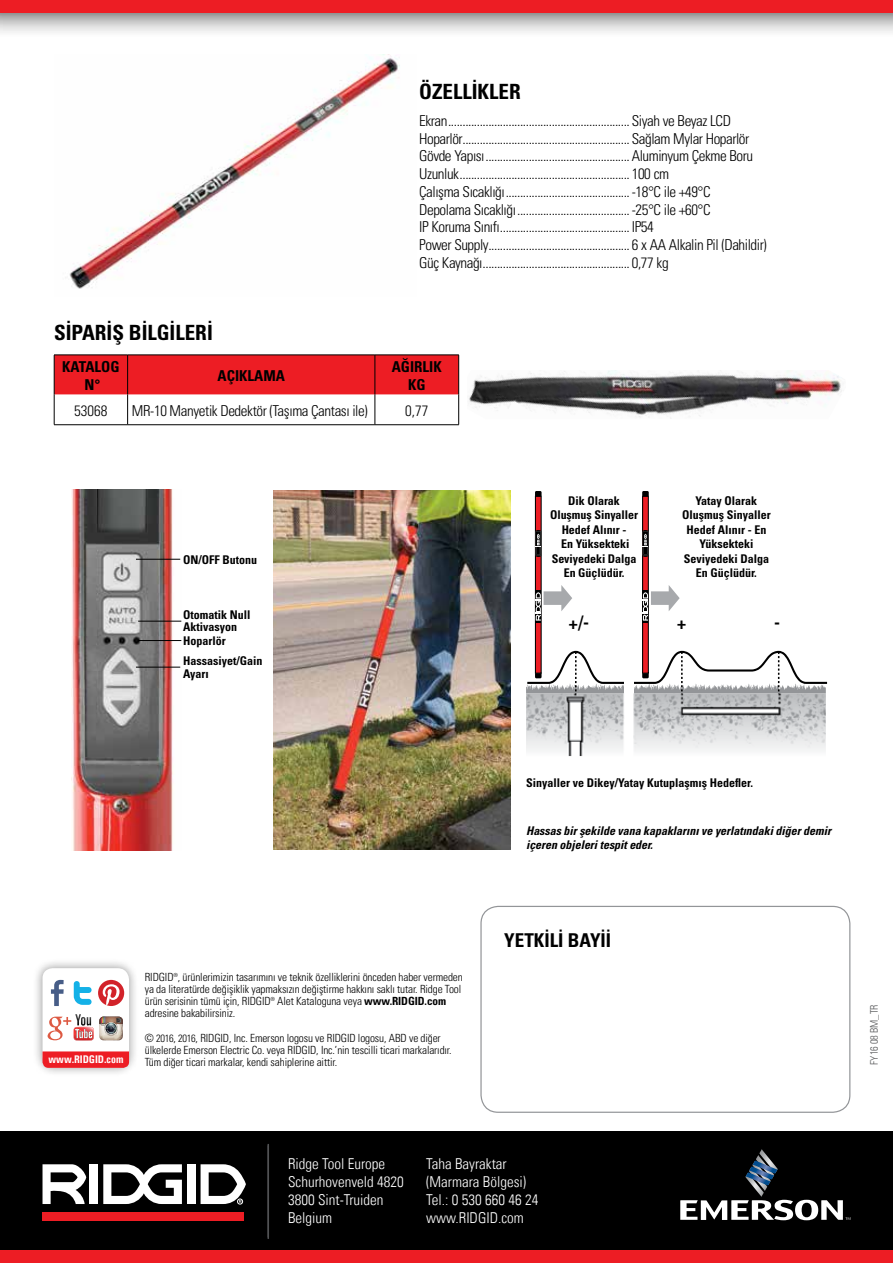
<style>
.page{position:relative;width:893px;height:1263px;background:#fff}
.page>*{position:absolute;margin:0;border:0;box-sizing:border-box;transform-origin:0 0}
.t1{font:21px "Univers LTCYR 67 Bold Cond";color:#000}
.t2{font:19.05px "Univers LTCYR 67 Bold Cond";color:#000}
.t3{font:700 condensed 18px "Helvetica LT";color:#000}
.t4{font:15px/17.7px "Univers LTCYR 47 Light Cond";letter-spacing:-.03em;color:#000}
.t5{font:300 condensed 15px/18px "Univers LT";color:#fff}
.t6{font:15px/18px "Univers LTCYR 67 Bold Cond";color:#000;text-align:center}
.t7{font:12px/14.4px "Univers LTCYR 67 Bold Cond";color:#000}
.t8{font:12px/13.5px "Univers LTCYR 67 Bold Cond Obl";letter-spacing:-.005em;color:#000}
.t9{font:11.25px/12px "Univers LTCYR 47 Light Cond";letter-spacing:-.01em;color:#000}
.t10{font:700 11.1px "Univers Condensed";color:#fff}
.t11{font:300 condensed 10.5px "Univers LT";letter-spacing:-.01em;color:#58595b}
.s1{font-family:"Univers LTCYR 67 Bold Cond"}
.s2{font-size:10.5px}
</style>
<div class="page">
<div style="left:0;top:0;width:893px;height:39px;background:#000;opacity:.75"></div>
<div style="left:0;top:0;width:893px;height:13px;background:#ed1d24"></div>
<div style="left:480px;top:906px;width:370px;height:207px;border:1px solid #939598;border-radius:17px"></div>
<div style="left:33px;top:958px;width:106px;height:120px;background:#000;opacity:.4"></div>
<svg style="left:43px;top:968px;width:86px;height:100px"></svg>
<div style="left:0;top:1131px;width:893px;height:119px;background:#000"></div>
<div style="left:0;top:1250px;width:893px;height:13px;background:#ed1d24"></div>
<div style="left:43px;top:1212px;width:201px;height:8px;background:#ed1d24"></div>
<div style="left:90px;top:1164px;width:8px;height:40px;background:#fff"></div>
<div style="left:187px;top:1164px;width:8px;height:40px;background:#fff"></div>
<svg style="left:43px;top:1164px;width:43px;height:40px"></svg>
<svg style="left:103px;top:1164px;width:79px;height:40px"></svg>
<svg style="left:201px;top:1164px;width:45px;height:40px"></svg>
<hr style="left:268px;top:1145px;width:1px;height:94px;background:#515254">
<img style="left:69px;top:55px;width:331px;height:234px">
<img style="left:469px;top:370px;width:373px;height:49px">
<img style="left:274px;top:490px;width:236px;height:360px">
<img style="left:71px;top:490px;width:110px;height:361px">
<hr style="left:136px;top:559px;width:44px;height:1px;background:#000">
<hr style="left:136px;top:667px;width:44px;height:1px;background:#000">
<hr style="left:138px;top:621px;width:43px;height:1px;background:#000">
<svg style="left:526px;top:491px;width:301px;height:202px"></svg>
<div style="left:624px;top:680px;width:10px;height:91px;background:#fff"></div>
<img style="left:526px;top:693px;width:300px;height:63px">
<hr style="left:138px;top:640px;width:43px;height:1px;background:#000">
<svg style="left:680px;top:1149px;width:170px;height:71px"></svg>
<hr style="left:268px;top:1144px;width:1px;height:93px;background:#515254">
<div style="left:55px;top:356px;width:403px;height:38px;background:#ed1d24"></div>
<hr style="left:127px;top:355px;width:1px;height:39px;background:#000">
<hr style="left:127px;top:394px;width:1px;height:31px;background:#000">
<hr style="left:54px;top:355px;width:74px;height:1px;background:#000">
<hr style="left:54px;top:355px;width:1px;height:39px;background:#000">
<hr style="left:128px;top:355px;width:247px;height:1px;background:#000">
<hr style="left:375px;top:355px;width:84px;height:1px;background:#000">
<hr style="left:375px;top:355px;width:1px;height:39px;background:#000">
<hr style="left:458px;top:355px;width:1px;height:39px;background:#000">
<hr style="left:54px;top:394px;width:1px;height:31px;background:#000">
<hr style="left:54px;top:424px;width:74px;height:1px;background:#000">
<hr style="left:128px;top:424px;width:247px;height:1px;background:#000">
<hr style="left:375px;top:424px;width:84px;height:1px;background:#000">
<hr style="left:375px;top:394px;width:1px;height:31px;background:#000">
<hr style="left:458px;top:394px;width:1px;height:31px;background:#000">
<h1 class="t1" style="left:54px;top:319px;width:160px">SİPARİŞ BİLGİLERİ</h1>
<p class="t6" style="left:62px;top:357px;width:59px">KATALOG<br>N°</p>
<p class="t6" style="left:217px;top:366px;width:69px">AÇIKLAMA</p>
<h1 class="t1" style="left:419px;top:78px;width:103px">ÖZELLİKLER</h1>
<p class="t4" style="left:419px;top:111px;width:349px">Ekran............................................................... Siyah ve Beyaz LCD Hoparlör.......................................................... Sağlam Mylar Hoparlör Gövde Yapısı.................................................. Aluminyum Çekme Boru Uzunluk........................................................... 100 cm<br>Çalışma Sıcaklığı........................................... -18°C ile +49°C<br>Depolama Sıcaklığı....................................... -25°C ile +60°C<br>IP Koruma Sınıfı............................................. IP54<br>Power Supply................................................. 6 x AA Alkalin Pil (Dahildir)<br>Güç Kaynağı................................................... 0,77 kg</p>
<p class="t6" style="left:392px;top:357px;width:52px">AĞIRLIK<br>KG</p>
<p class="t4" style="left:74px;top:401px;width:35px">53068</p>
<p class="t4" style="left:132px;top:401px;width:237px">MR-10 Manyetik Dedektör (Taşıma Çantası ile)</p>
<p class="t4" style="left:405px;top:401px;width:25px">0,77</p>
<p class="t7" style="left:183px;top:552px;width:75px">ON/OFF Butonu</p>
<p class="t7" style="left:183px;top:608px;width:69px;line-height:12.8px">Otomatik Null<br>Aktivasyon</p>
<p class="t7" style="left:183px;top:631px;width:81px;line-height:19.6px">Hoparlör<br>Hassasiyet/Gain</p>
<p class="t7" style="left:183px;top:666px;width:27px">Ayarı</p>
<p class="t7" style="left:550px;top:493px;width:90px;text-align:center">Dik Olarak<br>Oluşmuş Sinyaller<br>Hedef Alınır -<br>En Yüksekteki<br>Seviyedeki Dalga<br>En Güçlüdür.</p>
<p class="t7" style="left:682px;top:493px;width:90px;text-align:center">Yatay Olarak<br>Oluşmuş Sinyaller<br>Hedef Alınır - En<br>Yüksekteki<br>Seviyedeki Dalga<br>En Güçlüdür.</p>
<p class="t3" style="left:569px;top:611px;width:21px">+/-</p>
<p class="t3" style="left:677px;top:611px;width:10px">+</p>
<p class="t3" style="left:774px;top:611px;width:7px">-</p>
<p class="t10" style="left:48px;top:1052px;width:76px">www.RIDGID.com</p>
<p class="t9" style="left:145px;top:970px;width:319px">RIDGID®, ürünlerimizin tasarımını ve teknik özelliklerini önceden haber vermeden ya da literatürde değişiklik yapmaksızın değiştirme hakkını saklı tutar. Ridge Tool ürün serisinin tümü için, RIDGID® Alet Kataloguna veya <span class="s1">www.RIDGID.com </span>adresine bakabilirsiniz.</p>
<p class="t9" style="left:145px;top:1031px;width:308px">© <span class="s2">2016</span>, <span class="s2">2016</span>, RIDGID, Inc. Emerson logosu ve RIDGID logosu, ABD ve diğer ülkelerde Emerson Electric Co. veya RIDGID, Inc.’nin tescilli ticari markalarıdır.<br>Tüm diğer ticari markalar, kendi sahiplerine aittir.</p>
<p class="t7" style="left:526px;top:775px;width:229px">Sinyaller ve Dikey/Yatay Kutuplaşmış Hedefler.</p>
<p class="t8" style="left:526px;top:824px;width:306px">Hassas bir şekilde vana kapaklarını ve yerlatındaki diğer demir içeren objeleri tespit eder.</p>
<p class="t2" style="left:504px;top:928px;width:108px">YETKİLİ BAYİİ</p>
<p class="t5" style="left:288px;top:1155px;width:117px">Ridge Tool Europe<br>Schurhovenveld 4820<br>3800 Sint-Truiden<br>Belgium</p>
<p class="t5" style="left:426px;top:1155px;width:114px">Taha Bayraktar (Marmara Bölgesi)<br>Tel.: 0 530 660 46 24 www.RIDGID.com</p>
<p class="t11" style="left:868px;top:1064px;width:61px;rotate:-90deg">FY16 08 BM_TR</p>
</div>
